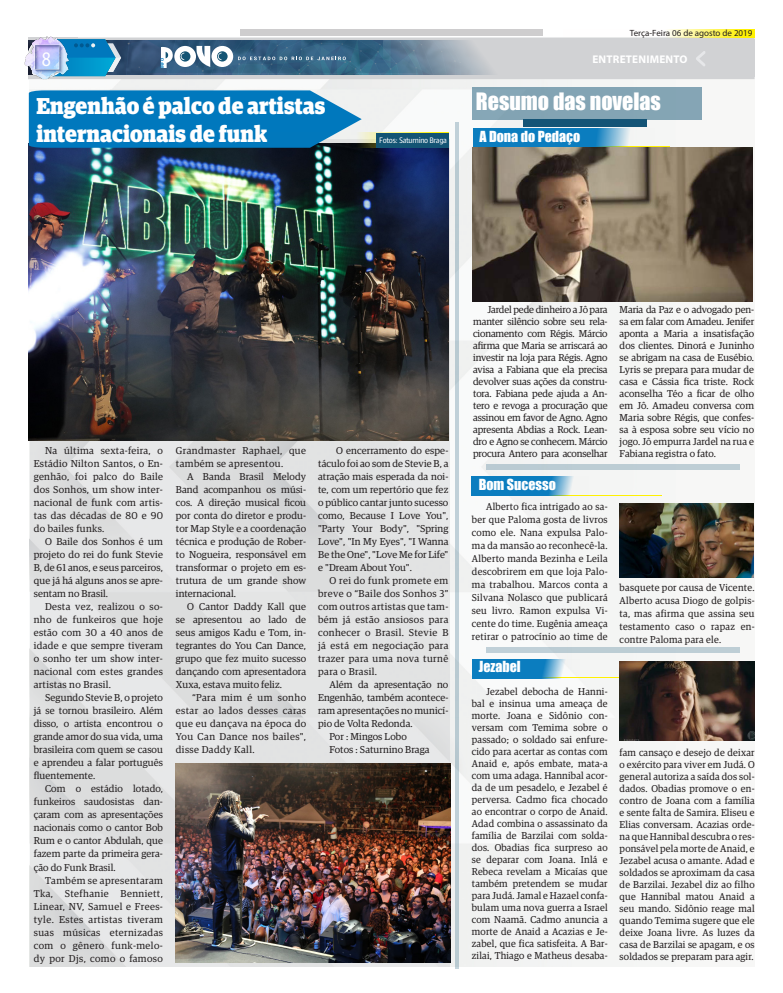
<style>
.page{position:relative;width:783px;height:993px;background:#fff}
.page>*{position:absolute;margin:0;border:0;box-sizing:border-box;transform-origin:0 0}
.Texto_interno_comum{font:900 23px/27.6px "Guardian Egyptian";color:#fff;scale:.92 1}
.t1{font:22px "Impact";color:#fff}
.t2{font:20.7px "Myriad Pro";color:#fff;scale:.86 1}
.t3{font:14px "Impact";color:#fff}
.t4{font:12px "Myriad Pro";letter-spacing:-.02em;color:#fff}
.t5{font:700 11.2px "Myriad Pro";letter-spacing:.02em;color:#fff}
.Texto_interno_comum-2{font:10px/13px "Guardian Egyptian";letter-spacing:.015em;color:#231f20;text-align:justify}
.Texto_interno_comum-3{font:10px/13px "Guardian Egyptian";letter-spacing:.04em;color:#231f20}
.t6{font:9px "Myriad Pro";color:#231f20}
.Título_-_2_colunas{font:8px "Guardian Agate Sans G1 D Regular";letter-spacing:-.04em;color:#fff}
.t7{font:700 4.6px "Myriad Pro";color:#0b7dbf}
</style>
<div class="page">
<div style="left:72px;top:37px;width:682px;height:5px;background:#e8e9ea"></div>
<div style="left:28px;top:74px;width:726px;height:5px;background:#d1d2d4"></div>
<svg style="left:668px;top:29px;width:86px;height:9px"></svg>
<div style="left:240px;top:29px;width:302px;height:6px;background:#cecdce"></div>
<svg style="left:71px;top:38px;width:683px;height:39px;background:#8ba3b4"></svg>
<img style="left:24px;top:36px;width:47px;height:44px">
<div style="left:30px;top:79px;width:724px;height:886px;background:#f5f6f5"></div>
<div style="left:486px;top:464px;width:253px;height:5px;background:#bccdd4"></div>
<div style="left:486px;top:647px;width:253px;height:5px;background:#bdcdd5"></div>
<hr style="left:455px;top:123px;width:4px;height:845px;background:#bacad2">
<div style="left:472px;top:87px;width:229px;height:33px;background:#83a4b4"></div>
<hr style="left:534px;top:146px;width:135px;height:1px;background:#fff101">
<svg style="left:472px;top:128px;width:182px;height:19px;background:#4098c8"></svg>
<div style="left:523px;top:120px;width:123px;height:7px;background:#145476"></div>
<div style="left:30px;top:139px;width:420px;height:826px;background:#e2e3e3"></div>
<hr style="left:527px;top:495px;width:134px;height:1px;background:#fff101">
<hr style="left:527px;top:677px;width:134px;height:1px;background:#fff101">
<svg style="left:471px;top:476px;width:118px;height:20px;background:#4198c8"></svg>
<svg style="left:471px;top:658px;width:108px;height:20px;fill:#0b7dbf"></svg>
<img style="left:29px;top:148px;width:419px;height:292px">
<svg style="left:29px;top:90px;width:332px;height:58px;background:#0d7ebf"></svg>
<img style="left:472px;top:147px;width:280px;height:155px">
<img style="left:619px;top:661px;width:135px;height:79px">
<svg style="left:251px;top:132px;width:197px;height:16px;fill:#0178bc"></svg>
<div style="left:375px;top:133px;width:73px;height:15px;background:#135474"></div>
<img style="left:619px;top:503px;width:134px;height:74px">
<img style="left:176px;top:763px;width:274px;height:199px">
<p class="t6" style="left:629px;top:27px;width:124px">Terça-Feira 06 de agosto de 2019</p>
<p class="t4" style="left:655px;top:45px;width:46px">POLÍTICA</p>
<p class="t2" style="left:42px;top:46px;width:12px">8</p>
<p class="t5" style="left:592px;top:52px;width:97px">ENTRETENIMENTO</p>
<p class="t7" style="left:159px;top:68px;width:11px;rotate:-90deg">INFO</p>
<p class="Texto_interno_comum" style="left:36px;top:90px;width:315px">Engenhão é palco de artistas internacionais de funk</p>
<p class="Título_-_2_colunas" style="left:379px;top:134px;width:69px">Fotos: Saturnino Braga</p>
<p class="t1" style="left:476px;top:84px;width:186px">Resumo das novelas</p>
<p class="t3" style="left:479px;top:125px;width:102px">A Dona do Pedaço</p>
<p class="Texto_interno_comum-2" style="left:34px;top:443px;width:131px;text-indent:11px">Na última sexta-feira, o Estádio Nilton Santos, o En&shy;genhão, foi palco do Baile dos Sonhos, um show inter&shy;nacional de funk com artis&shy;tas das décadas de 80 e 90 do bailes funks.</p>
<p class="Texto_interno_comum-2" style="left:34px;top:534px;width:131px;text-indent:11px">O Baile dos Sonhos é um projeto do rei do funk Stevie B, de 61 anos, e seus parceiros, que já há alguns anos se apre&shy;sentam no Brasil.</p>
<p class="Texto_interno_comum-2" style="left:34px;top:599px;width:131px;text-indent:11px">Desta vez, realizou o so&shy;nho de funkeiros que hoje estão com 30 a 40 anos de idade e que sempre tiveram o sonho ter um show inter&shy;nacional com estes grandes artistas no Brasil.</p>
<p class="Texto_interno_comum-2" style="left:34px;top:690px;width:131px;text-indent:11px">Segundo Stevie B, o projeto já se tornou brasileiro. Além disso, o artista encontrou o grande amor do sua vida, uma brasileira com quem se casou e aprendeu a falar português fluentemente.</p>
<p class="Texto_interno_comum-2" style="left:34px;top:781px;width:131px;text-indent:11px">Com o estádio lotado, funkeiros saudosistas dan&shy;çaram com as apresentações nacionais como o cantor Bob Rum e o cantor Abdulah, que fazem parte da primeira gera&shy;ção do Funk Brasil.</p>
<p class="Texto_interno_comum-2" style="left:34px;top:872px;width:131px;text-indent:11px">Também se apresentaram Tka, Stefhanie Benniett, Linear, NV, Samuel e Frees&shy;tyle. Estes artistas tiveram suas músicas eternizadas com o gênero funk-melo&shy;dy por Djs, como o famoso</p>
<p class="Texto_interno_comum-3" style="left:176px;top:443px;width:132px">Grandmaster Raphael, que também se apresentou.</p>
<p class="Texto_interno_comum-2" style="left:176px;top:469px;width:132px;text-indent:11px">A Banda Brasil Melody Band acompanhou os músi&shy;cos. A direção musical ficou por conta do diretor e produ&shy;tor Map Style e a coordenação técnica e produção de Rober&shy;to Nogueira, responsável em transformar o projeto em es&shy;trutura de um grande show internacional.</p>
<p class="Texto_interno_comum-2" style="left:176px;top:599px;width:132px;text-indent:11px">O Cantor Daddy Kall que se apresentou ao lado de seus amigos Kadu e Tom, in&shy;tegrantes do You Can Dance, grupo que fez muito sucesso dançando com apresentadora Xuxa, estava muito feliz.</p>
<p class="Texto_interno_comum-2" style="left:176px;top:690px;width:132px;text-indent:16px">“Para mim é um sonho estar ao lados desses caras que eu dançava na época do You Can Dance nos bailes", disse Daddy Kall.</p>
<p class="Texto_interno_comum-2" style="left:318px;top:443px;width:132px;text-indent:18px">O encerramento do espe&shy;táculo foi ao som de Stevie B, a atração mais esperada da noi&shy;te, com um repertório que fez o público cantar junto sucesso como, Because I Love You", "Party Your Body", "Spring Love", "In My Eyes", "I Wanna Be the One", "Love Me for Life" e "Dream About You".</p>
<p class="Texto_interno_comum-2" style="left:318px;top:573px;width:132px;text-indent:11px">O rei do funk promete em breve o “Baile dos Sonhos 3” com outros artistas que tam&shy;bém já estão ansiosos para conhecer o Brasil. Stevie B já está em negociação para trazer para uma nova turnê para o Brasil.</p>
<p class="Texto_interno_comum-2" style="left:318px;top:677px;width:132px;text-indent:11px">Além da apresentação no Engenhão, também acontece&shy;ram apresentações no municí&shy;pio de Volta Redonda.</p>
<p class="Texto_interno_comum-2" style="left:329px;top:729px;width:79px">Por : Mingos Lobo</p>
<p class="Texto_interno_comum-2" style="left:329px;top:742px;width:102px">Fotos : Saturnino Braga</p>
<p class="Texto_interno_comum-2" style="left:473px;top:302px;width:136px;line-height:12px;text-indent:14px">Jardel pede dinheiro a Jô para manter silêncio sobre seu rela&shy;cionamento com Régis. Márcio afirma que Maria se arriscará ao investir na loja para Régis. Agno avisa a Fabiana que ela precisa devolver suas ações da constru&shy;tora. Fabiana pede ajuda a An&shy;tero e revoga a procuração que assinou em favor de Agno. Agno apresenta Abdias a Rock. Lean&shy;dro e Agno se conhecem. Márcio procura Antero para aconselhar</p>
<p class="Texto_interno_comum-2" style="left:619px;top:302px;width:136px;line-height:12px">Maria da Paz e o advogado pen&shy;sa em falar com Amadeu. Jenifer aponta a Maria a insatisfação dos clientes. Dinorá e Juninho se abrigam na casa de Eusébio.<br>Lyris se prepara para mudar de casa e Cássia fica triste. Rock aconselha Téo a ficar de olho em Jô. Amadeu conversa com Maria sobre Régis, que confes&shy;sa à esposa sobre seu vício no jogo. Jô empurra Jardel na rua e Fabiana registra o fato.</p>
<p class="t3" style="left:478px;top:473px;width:79px">Bom Sucesso</p>
<p class="Texto_interno_comum-2" style="left:472px;top:499px;width:137px;text-indent:14px">Alberto fica intrigado ao sa&shy;ber que Paloma gosta de livros como ele. Nana expulsa Palo&shy;ma da mansão ao reconhecê-la.<br>Alberto manda Bezinha e Leila descobrirem em que loja Palo&shy;ma trabalhou. Marcos conta a Silvana Nolasco que publicará seu livro. Ramon expulsa Vi&shy;cente do time. Eugênia ameaça retirar o patrocínio ao time de</p>
<p class="t3" style="left:478px;top:655px;width:44px">Jezabel</p>
<p class="Texto_interno_comum-2" style="left:472px;top:684px;width:137px;line-height:12px;text-indent:14px">Jezabel debocha de Hanni&shy;bal e insinua uma ameaça de morte. Joana e Sidônio con&shy;versam com Temima sobre o passado; o soldado sai enfure&shy;cido para acertar as contas com Anaid e, após embate, mata-a com uma adaga. Hannibal acor&shy;da de um pesadelo, e Jezabel é perversa. Cadmo fica chocado ao encontrar o corpo de Anaid.<br>Adad combina o assassinato da família de Barzilai com solda&shy;dos. Obadias fica surpreso ao se deparar com Joana. Inlá e Rebeca revelam a Micaías que também pretendem se mudar para Judá. Jamal e Hazael confa&shy;bulam uma nova guerra a Israel com Naamã. Cadmo anuncia a morte de Anaid a Acazias e Je&shy;zabel, que fica satisfeita. A Bar&shy;zilai, Thiago e Matheus desaba-</p>
<p class="Texto_interno_comum-2" style="left:619px;top:580px;width:136px">basquete por causa de Vicente.<br>Alberto acusa Diogo de golpis&shy;ta, mas afirma que assina seu testamento caso o rapaz en&shy;contre Paloma para ele.</p>
<p class="Texto_interno_comum-2" style="left:619px;top:745px;width:136px;line-height:12px">fam cansaço e desejo de deixar o exército para viver em Judá. O general autoriza a saída dos sol&shy;dados. Obadias promove o en&shy;contro de Joana com a família e sente falta de Samira. Eliseu e Elias conversam. Acazias orde&shy;na que Hannibal descubra o res&shy;ponsável pela morte de Anaid, e Jezabel acusa o amante. Adad e soldados se aproximam da casa de Barzilai. Jezabel diz ao filho que Hannibal matou Anaid a seu mando. Sidônio reage mal quando Temima sugere que ele deixe Joana livre. As luzes da casa de Barzilai se apagam, e os soldados se preparam para agir.</p>
</div>
